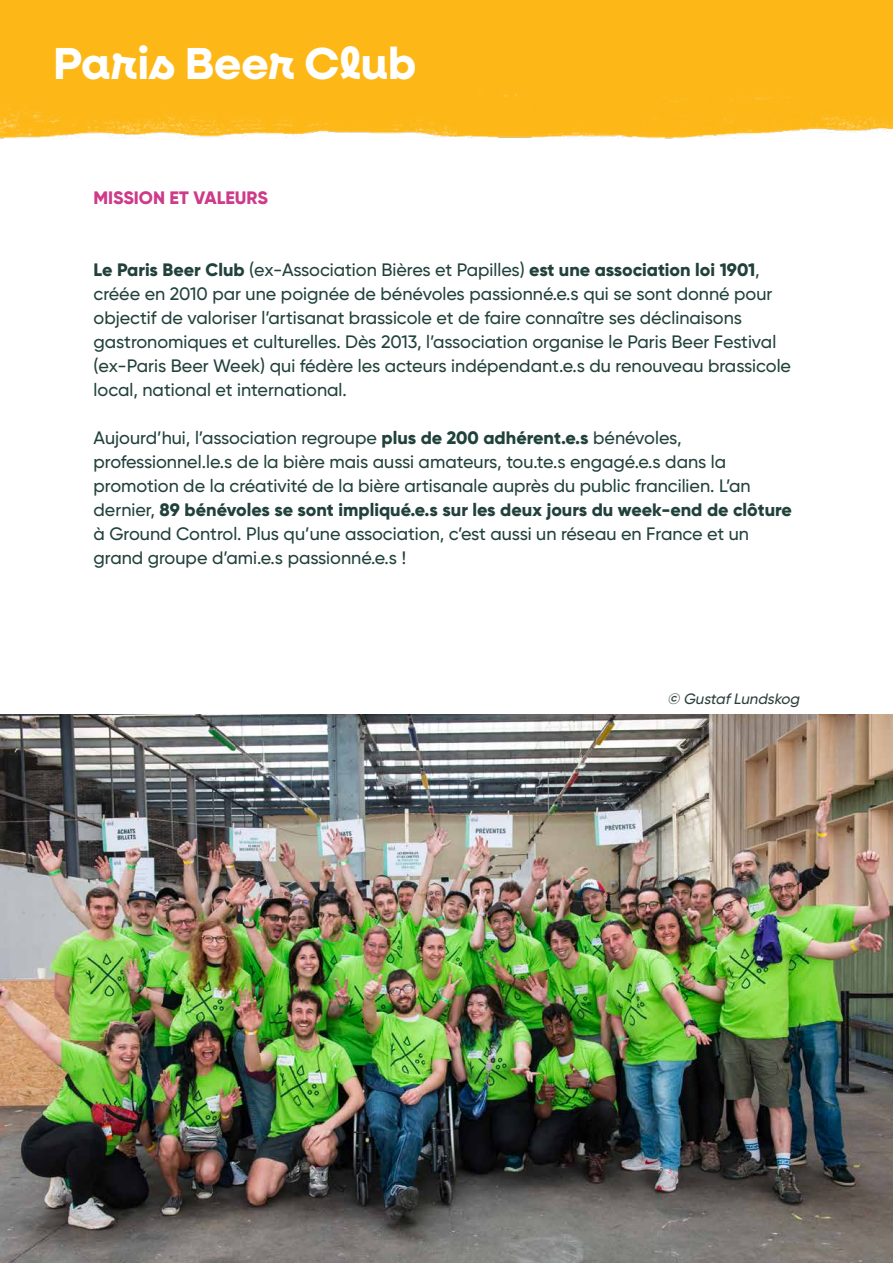
<style>
.page{position:relative;width:893px;height:1263px;background:#fff}
.page>*{position:absolute;margin:0;border:0;box-sizing:border-box;transform-origin:0 0}
.t1{font:700 45px "Neulis Cursive";color:#fff}
.t2{font:500 18px/24px "Gilroy";color:#21413b}
.t3{font:800 18px "Gilroy";color:#cd3b8a}
.t4{font:italic 500 15px "Gilroy";color:#2c3f3c}
.s1{font-weight:800}
</style>
<div class="page">
<div style="left:0;top:0;width:893px;height:139px;background:#fdb817"></div>
<img style="left:0;top:714px;width:893px;height:549px">
<h1 class="t1" style="left:53px;top:30px;width:365px">Paris Beer Club</h1>
<p class="t3" style="left:94px;top:186px;width:176px">MISSION ET VALEURS</p>
<p class="t2" style="left:94px;top:257px;width:699px"><span class="s1">Le Paris Beer Club</span> (ex-Association Bières et Papilles) <span class="s1">est une association loi 1901</span>, créée en 2010 par une poignée de bénévoles passionné.e.s qui se sont donné pour objectif de valoriser l’artisanat brassicole et de faire connaître ses déclinaisons gastronomiques et culturelles. Dès 2013, l’association organise le Paris Beer Festival (ex-Paris Beer Week) qui fédère les acteurs indépendant.e.s du renouveau brassicole local, national et international.</p>
<p class="t2" style="left:94px;top:425px;width:700px">Aujourd’hui, l’association regroupe <span class="s1">plus de 200 adhérent.e.s</span> bénévoles, professionnel.le.s de la bière mais aussi amateurs, tou.te.s engagé.e.s dans la promotion de la créativité de la bière artisanale auprès du public francilien. L’an dernier, <span class="s1">89 bénévoles se sont impliqué.e.s sur les deux jours du week-end de clôture </span>à Ground Control. Plus qu’une association, c’est aussi un réseau en France et un grand groupe d’ami.e.s passionné.e.s !</p>
<p class="t4" style="left:668px;top:689px;width:137px">© GustafLundskog</p>
</div>
